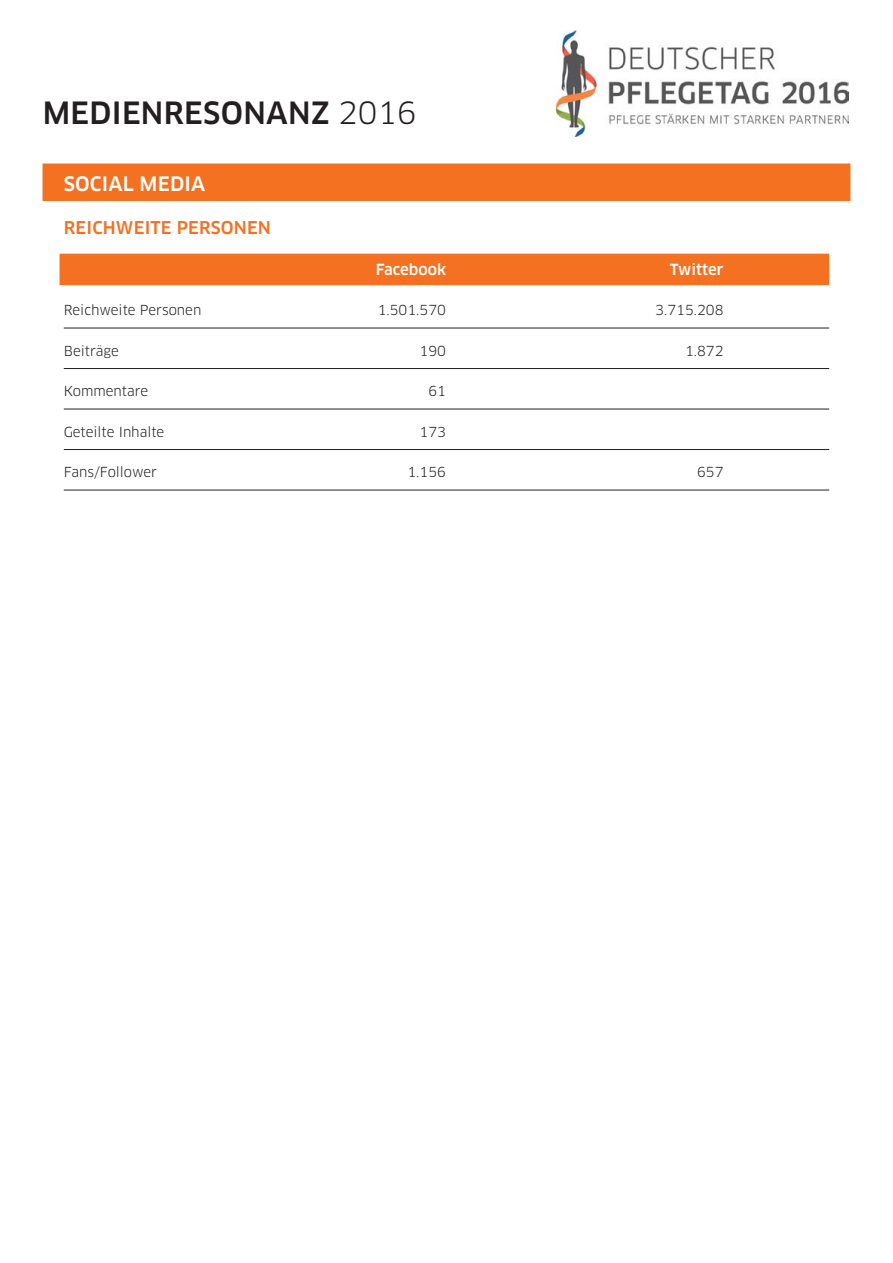
<style>
.page{position:relative;width:893px;height:1263px;background:#fff}
.page>*{position:absolute;margin:0;border:0;box-sizing:border-box;transform-origin:0 0}
.t1{font:500 30px "Clan Pro";letter-spacing:.01em;color:#231f20}
.t2{font:500 19.5px "Clan Pro";letter-spacing:.01em;color:#fff}
.t3{font:500 17.25px "Clan Pro";letter-spacing:.01em;color:#f37121}
.t4{font:500 15px "Clan Pro";color:#fff}
.t5{font:13.5px "Clan Pro";color:#231f20}
.s1{font-weight:400}
</style>
<div class="page">
<img style="left:557px;top:31px;width:291px;height:105px">
<div style="left:43px;top:163px;width:807px;height:38px;background:#f37121"></div>
<div style="left:60px;top:254px;width:769px;height:31px;background:#f37121"></div>
<hr style="left:64px;top:328px;width:765px;height:1px;background:#231f20">
<hr style="left:64px;top:368px;width:765px;height:1px;background:#231f20">
<hr style="left:64px;top:409px;width:765px;height:1px;background:#231f20">
<hr style="left:64px;top:449px;width:765px;height:1px;background:#231f20">
<hr style="left:64px;top:490px;width:765px;height:1px;background:#231f20">
<h1 class="t1" style="left:43px;top:95px;width:375px">MEDIENRESONANZ <span class="s1">2016</span></h1>
<h2 class="t2" style="left:64px;top:172px;width:143px">SOCIAL MEDIA</h2>
<p class="t3" style="left:64px;top:218px;width:209px">REICHWEITE PERSONEN</p>
<p class="t4" style="left:376px;top:260px;width:188px">FACEBOOK T</p>
<p class="t4" style="left:678px;top:260px;width:47px">WITTER</p>
<p class="t5" style="left:64px;top:302px;width:139px">Reichweite Personen</p>
<p class="t5" style="left:378px;top:302px;width:70px">1.501.570</p>
<p class="t5" style="left:655px;top:302px;width:70px">3.715.208</p>
<p class="t5" style="left:64px;top:342px;width:56px">Beiträge</p>
<p class="t5" style="left:420px;top:342px;width:28px">190</p>
<p class="t5" style="left:685px;top:342px;width:40px">1.872</p>
<p class="t5" style="left:64px;top:383px;width:86px">Kommentare</p>
<p class="t5" style="left:428px;top:383px;width:19px">61</p>
<p class="t5" style="left:64px;top:423px;width:102px">Geteilte Inhalte</p>
<p class="t5" style="left:420px;top:423px;width:28px">173</p>
<p class="t5" style="left:64px;top:464px;width:95px">Fans/Follower</p>
<p class="t5" style="left:407px;top:464px;width:40px">1.156</p>
<p class="t5" style="left:697px;top:464px;width:28px">657</p>
</div>
